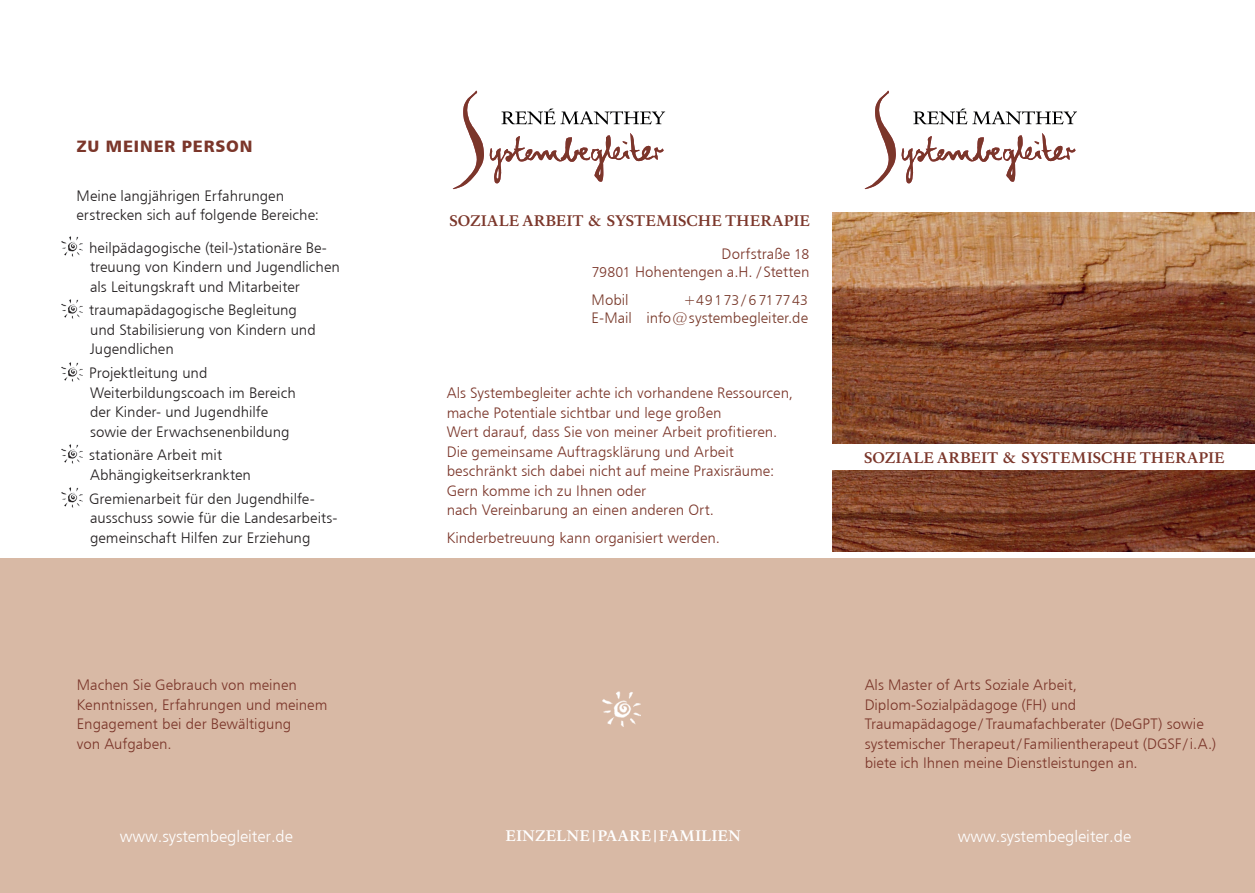
<style>
.page{position:relative;width:1255px;height:893px;background:#fff}
.page>*{position:absolute;margin:0;border:0;box-sizing:border-box;transform-origin:0 0}
.t1{font:16.5px "Humanist 777 BT Light B";color:#fff}
.t2{font:16.5px "Humanist 777 BT Black B";letter-spacing:.05em;color:#7b362a}
.t3{font:15px/19.5px "Humanist 777 BT Light B";color:#7b362a}
.t4{font:15px/19.5px "Humanist 777 BT Light B";color:#231f20}
.t5{font:700 15px "Rawlinson";letter-spacing:.005em;color:#7b362a}
.t6{font:15px "Humanist 777 BT Light B";color:#78392a}
.t7{font:700 15px "Rawlinson";letter-spacing:.005em;color:#fff}
.t8{font:14.1px "Humanist 777 BT Light B";letter-spacing:.07em;color:#78392a}
.s1{font-size:14.1px}
.s2{font-size:15px}
</style>
<div class="page">
<div style="left:0;top:558px;width:1254px;height:335px;background:#d8b9a5"></div>
<svg style="left:864px;top:91px;width:31px;height:98px"></svg>
<svg style="left:901px;top:133px;width:174px;height:51px"></svg>
<svg style="left:913px;top:109px;width:163px;height:15px"></svg>
<svg style="left:452px;top:91px;width:213px;height:98px"></svg>
<img style="left:832px;top:213px;width:422px;height:231px">
<img style="left:62px;top:237px;width:21px;height:19px">
<img style="left:62px;top:299px;width:21px;height:20px">
<img style="left:62px;top:362px;width:21px;height:20px">
<img style="left:62px;top:444px;width:21px;height:20px">
<img style="left:62px;top:488px;width:21px;height:19px">
<img style="left:602px;top:691px;width:39px;height:36px">
<img style="left:832px;top:471px;width:422px;height:81px">
<p class="t2" style="left:77px;top:135px;width:177px">ZU MEINER PERSON</p>
<p class="t4" style="left:77px;top:186px;width:244px">Meine langjährigen Erfahrungen erstrecken sich auf folgende Bereiche:</p>
<p class="t4" style="left:89px;top:237px;width:252px">heilpädagogische (teil-)stationäre Be&shy;treuung von Kindern und Jugendlichen als Leitungskraft und Mitarbeiter</p>
<p class="t4" style="left:89px;top:300px;width:228px">traumapädagogische Begleitung und Stabilisierung von Kindern und<br>Jugendlichen</p>
<p class="t4" style="left:89px;top:363px;width:208px">Projektleitung und<br>Weiterbildungscoach im Bereich der Kinder- und Jugendhilfe sowie der Erwachsenenbildung</p>
<p class="t4" style="left:89px;top:445px;width:163px">stationäre Arbeit mit<br>Abhängigkeitserkrankten</p>
<p class="t4" style="left:89px;top:488px;width:250px">Gremienarbeit für den Jugendhilfe&shy;ausschuss sowie für die Landesarbeits&shy;gemeinschaft Hilfen zur Erziehung</p>
<p class="t3" style="left:77px;top:675px;width:252px">Machen Sie Gebrauch von meinen<br>Kenntnissen, Erfahrungen und meinem<br>Engagement bei der Bewältigung<br>von Aufgaben.</p>
<p class="t5" style="left:449px;top:212px;width:362px">SOZIALE ARBEIT &amp; SYSTEMISCHE THERAPIE</p>
<p class="t3" style="left:591px;top:245px;width:219px;line-height:18px;text-align:right">Dorfstraße <span class="s1">18<br>79801</span> Hohentengen a.H. / Stetten</p>
<p class="t6" style="left:591px;top:291px;width:39px">Mobil</p>
<p class="t8" style="left:683px;top:291px;width:126px"><span class="s2">+</span>49173<span class="s2">/</span>6717743</p>
<p class="t6" style="left:591px;top:309px;width:218px">E-Mail info@systembegleiter.de</p>
<p class="t3" style="left:446px;top:383px;width:348px">Als Systembegleiter achte ich vorhandene Ressourcen, mache Potentiale sichtbar und lege großen<br>Wert darauf, dass Sie von meiner Arbeit profitieren.<br>Die gemeinsame Auftragsklärung und Arbeit beschränkt sich dabei nicht auf meine Praxisräume:<br>Gern komme ich zu Ihnen oder<br>nach Vereinbarung an einen anderen Ort.</p>
<p class="t3" style="left:446px;top:528px;width:275px">Kinderbetreuung kann organisiert werden.</p>
<p class="t5" style="left:864px;top:448px;width:362px">SOZIALE ARBEIT &amp; SYSTEMISCHE THERAPIE</p>
<p class="t3" style="left:864px;top:675px;width:353px">Als Master of Arts Soziale Arbeit, Diplom-Sozialpädagoge (FH) und<br>Traumapädagoge / Traumafachberater (DeGPT) sowie systemischer Therapeut /Familientherapeut (DGSF/ i.A.) biete ich Ihnen meine Dienstleistungen an.</p>
<p class="t1" style="left:120px;top:826px;width:175px">www.systembegleiter.de</p>
<p class="t1" style="left:957px;top:826px;width:175px">www.systembegleiter.de</p>
<p class="t7" style="left:505px;top:826px;width:237px">EINZELNE|PAARE|FAMILIEN</p>
</div>
